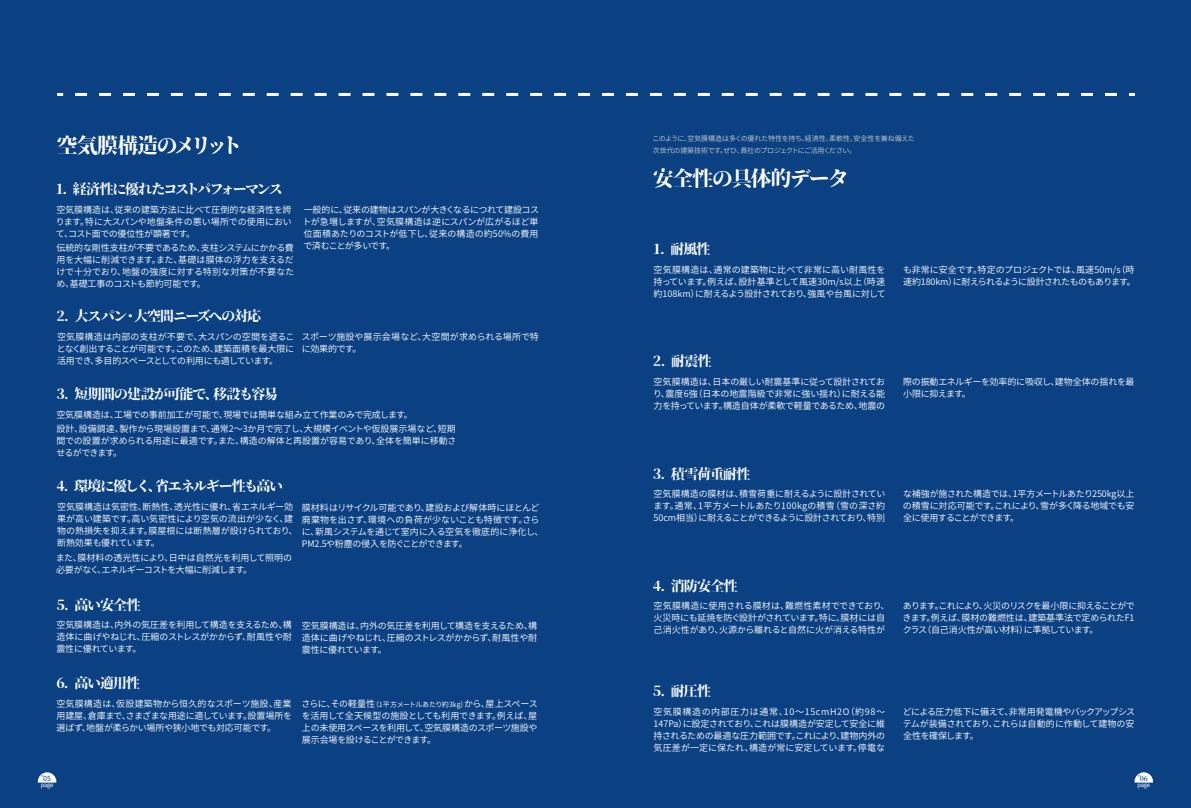
<style>
.page{position:relative;width:1191px;height:808px;background:#0b4183}
.page>*{position:absolute;margin:0;border:0;box-sizing:border-box;transform-origin:0 0}
.t1{font:21px "Soukou Mincho";letter-spacing:-.075em;color:#fff}
.t2{font:14px "Soukou Mincho";letter-spacing:-.075em;color:#fff}
.t3{font:14px "Soukou Mincho";letter-spacing:-.125em;color:#fff}
.t4{font:14px "Soukou Mincho";letter-spacing:-.095em;color:#fff}
.t5{font:9px/12px "Source Han Sans";letter-spacing:-.02em;color:#fff;text-align:justify}
.t6{font:7px/12px "Source Han Sans";letter-spacing:-.025em;color:#c9caca}
.t7{font:7px "Source Han Sans";color:#0b4183}
.t8{font:6px "Source Han Sans";letter-spacing:-.065em;color:#fff}
.s1{font-size:7px}
</style>
<div class="page">
<svg style="left:57px;top:93px;width:6px;height:3px"></svg>
<svg style="left:75px;top:93px;width:1042px;height:3px"></svg>
<svg style="left:1129px;top:93px;width:6px;height:3px"></svg>
<svg style="left:38px;top:772px;width:18px;height:10px"></svg>
<svg style="left:1134px;top:772px;width:19px;height:10px"></svg>
<h1 class="t1" style="left:57px;top:132px;width:187px">空気膜構造のメリット</h1>
<h2 class="t3" style="left:55px;top:180px;width:229px">1. 経済性に優れたコストパフォーマンス</h2>
<p class="t5" style="left:56px;top:204px;width:238px">空気膜構造は、従来の建築方法に比べて圧倒的な経済性を誇ります。特に大スパンや地盤条件の悪い場所での使用において、コスト面での優位性が顕著です。</p>
<p class="t5" style="left:56px;top:242px;width:239px">伝統的な剛性支柱が不要であるため、支柱システムにかかる費用を大幅に削減できます。また、基礎は膜体の浮力を支えるだけで十分でおり、地盤の強度に対する特別な対策が不要なため、基礎工事のコストも節約可能です。</p>
<p class="t5" style="left:302px;top:204px;width:238px">一般的に、従来の建物はスパンが大きくなるにつれて建設コストが急増しますが、空気膜構造は逆にスパンが広がるほど単位面積あたりのコストが低下し、従来の構造の約50%の費用で済むことが多いです。</p>
<h2 class="t2" style="left:56px;top:307px;width:206px">2. 大スパン・大空間ニーズへの対応</h2>
<p class="t5" style="left:57px;top:331px;width:239px">空気膜構造は内部の支柱が不要で、大スパンの空間を遮ることなく創出することが可能です。このため、建築面積を最大限に活用でき、多目的スペースとしての利用にも適しています。</p>
<p class="t5" style="left:301px;top:331px;width:239px">スポーツ施設や展示会場など、大空間が求められる場所で特に効果的です。</p>
<h2 class="t2" style="left:56px;top:384px;width:223px">3. 短期間の建設が可能で、移設も容易</h2>
<p class="t5" style="left:56px;top:408px;width:401px;line-height:13.8px">空気膜構造は、工場での事前加工が可能で、現場では簡単な組み立て作業のみで完成します。<br>設計、設備調達、製作から現場設置まで、通常2～3か月で完了し、大規模イベントや仮設展示場など、短期</p>
<p class="t5" style="left:56px;top:435px;width:402px">間での設置が求められる用途に最適です。また、構造の解体と再設置が容易であり、全体を簡単に移動させるができます。</p>
<h2 class="t4" style="left:56px;top:477px;width:228px">4. 環境に優しく、省エネルギー性も高い</h2>
<p class="t5" style="left:57px;top:501px;width:242px;text-align:left">空気膜構造は気密性、断熱性、透光性に優れ、省エネルギー効果が高い建築です。高い気密性により空気の流出が少なく、建物の熱損失を抑えます。膜屋根には断熱層が設けられており、断熱効果も優れています。</p>
<p class="t5" style="left:56px;top:552px;width:238px">また、膜材料の透光性により、日中は自然光を利用して照明の必要がなく、エネルギーコストを大幅に削減します。</p>
<p class="t5" style="left:302px;top:502px;width:243px;text-align:left">膜材料はリサイクル可能であり、建設および解体時にほとんど廃棄物を出さず、環境への負荷が少ないことも特徴です。さらに、新風システムを通じて室内に入る空気を徹底的に浄化し、<br>PM2.5や粉塵の侵入を防ぐことができます。</p>
<h2 class="t2" style="left:56px;top:595px;width:86px">5. 高い安全性</h2>
<p class="t5" style="left:56px;top:619px;width:237px">空気膜構造は、内外の気圧差を利用して構造を支えるため、構造体に曲げやねじれ、圧縮のストレスがかからず、耐風性や耐震性に優れています。</p>
<p class="t5" style="left:302px;top:620px;width:237px">空気膜構造は、内外の気圧差を利用して構造を支えるため、構造体に曲げやねじれ、圧縮のストレスがかからず、耐風性や耐震性に優れています。</p>
<h2 class="t2" style="left:56px;top:674px;width:85px">6. 高い適用性</h2>
<p class="t5" style="left:56px;top:697px;width:237px">空気膜構造は、仮設建築物から恒久的なスポーツ施設、産業用建屋、倉庫まで、さまざまな用途に適しています。設置場所を選ばず、地盤が柔らかい場所や狭小地でも対応可能です。</p>
<p class="t5" style="left:301px;top:697px;width:238px">さらに、その軽量性<span class="s1">（1平方メートルあたり約3kg）</span>から、屋上スペースを活用して全天候型の施設としても利用できます。例えば、屋上の未使用スペースを利用して、空気膜構造のスポーツ施設や展示会場を設けることができます。</p>
<p class="t6" style="left:652px;top:133px;width:264px">このように、空気膜構造は多くの優れた特性を持ち、経済性、柔軟性、安全性を兼ね備えた次世代の建築技術です。ぜひ、貴社のプロジェクトにご活用ください。</p>
<h1 class="t1" style="left:653px;top:165px;width:197px">安全性の具体的データ</h1>
<h2 class="t2" style="left:653px;top:240px;width:59px">1. 耐風性</h2>
<p class="t5" style="left:653px;top:264px;width:234px">空気膜構造は、通常の建築物に比べて非常に高い耐風性を持っています。例えば、設計基準として風速30m/s以上（時速約108km）に耐えるよう設計されており、強風や台風に対して</p>
<p class="t5" style="left:903px;top:264px;width:234px">も非常に安全です。特定のプロジェクトでは、風速50m/s（時速約180km）に耐えられるように設計されたものもあります。</p>
<h2 class="t2" style="left:653px;top:352px;width:60px">2. 耐震性</h2>
<p class="t5" style="left:653px;top:376px;width:234px">空気膜構造は、日本の厳しい耐震基準に従って設計されており、震度6強（日本の地震階級で非常に強い揺れ）に耐える能力を持っています。構造自体が柔軟で軽量であるため、地震の</p>
<p class="t5" style="left:903px;top:376px;width:233px">際の振動エネルギーを効率的に吸収し、建物全体の揺れを最小限に抑えます。</p>
<h2 class="t2" style="left:653px;top:465px;width:99px">3. 積雪荷重耐性</h2>
<p class="t5" style="left:653px;top:488px;width:233px">空気膜構造の膜材は、積雪荷重に耐えるように設計されています。通常、1平方メートルあたり100kgの積雪（雪の深さ約50cm相当）に耐えることができるように設計されており、特別</p>
<p class="t5" style="left:903px;top:488px;width:233px">な補強が施された構造では、1平方メートルあたり250kg以上の積雪に対応可能です。これにより、雪が多く降る地域でも安全に使用することができます。</p>
<h2 class="t2" style="left:653px;top:577px;width:86px">4. 消防安全性</h2>
<p class="t5" style="left:653px;top:600px;width:237px;text-align:left">空気膜構造に使用される膜材は、難燃性素材でできており、火災時にも延焼を防ぐ設計がされています。特に、膜材には自己消火性があり、火源から離れると自然に火が消える特性が</p>
<p class="t5" style="left:902px;top:600px;width:234px">あります。これにより、火災のリスクを最小限に抑えることができます。例えば、膜材の難燃性は、建築基準法で定められたF1クラス（自己消火性が高い材料）に準拠しています。</p>
<h2 class="t2" style="left:653px;top:682px;width:60px">5. 耐圧性</h2>
<p class="t5" style="left:653px;top:706px;width:233px">空気膜構造の内部圧力は通常、10～15cmH2O（約98～147Pa）に設定されており、これは膜構造が安定して安全に維持されるための最適な圧力範囲です。これにより、建物内外の気圧差が一定に保たれ、構造が常に安定しています。停電な</p>
<p class="t5" style="left:902px;top:706px;width:234px">どによる圧力低下に備えて、非常用発電機やバックアップシステムが装備されており、これらは自動的に作動して建物の安全性を確保します。</p>
<p class="t7" style="left:43px;top:775px;width:9px">05</p>
<p class="t8" style="left:41px;top:781px;width:14px">page</p>
<p class="t8" style="left:1137px;top:781px;width:14px">page</p>
</div>
